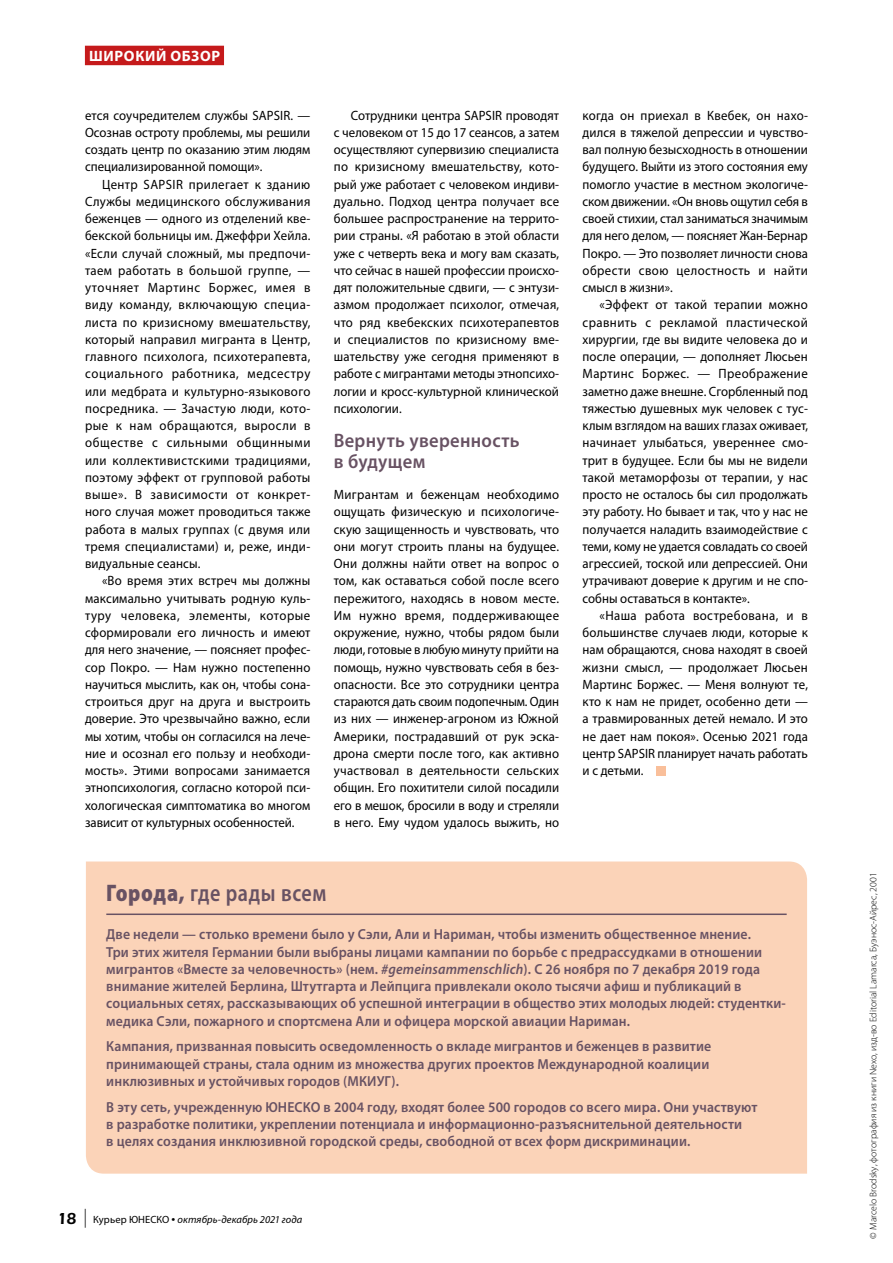
<style>
.page{position:relative;width:893px;height:1263px;background:#fff}
.page>*{position:absolute;margin:0;border:0;box-sizing:border-box;transform-origin:0 0}
.t1{font:600 semi-condensed 24px "Myriad Pro";letter-spacing:.025em;color:#685263;scale:.9 1}
.t2{font:600 19.5px/21px "Myriad Pro";letter-spacing:.015em;color:#685263;scale:.95 1}
.t3{font:700 15px "Myriad Pro";letter-spacing:.04em;color:#fff}
.t4{font:600 14.55px/17.2px "Myriad Pro";letter-spacing:.01em;color:#685263;scale:.95 1}
.t5{font:13.5px/17.2px "Myriad Pro";color:#000;text-align:justify;scale:.95 1}
.t6{font:italic 10.5px "Myriad Pro";letter-spacing:.01em;color:#000}
.t7{font:300 9.75px "Myriad Pro";color:#000}
.s1{font-weight:900}
.s2{font-style:italic}
.s3{font-family:"ITC Eras Std";font-weight:600;font-style:normal;font-size:16.5px}
.s4{font-style:normal;font-size:18.9px}
.s5{font-style:normal}
.s6{font-style:normal;font-size:13.5px}
</style>
<div class="page">
<div style="left:86px;top:861px;width:721px;height:313px;background:#fbd3b8"></div>
<div style="left:85px;top:46px;width:139px;height:19px;background:#c51a1b"></div>
<div style="left:656px;top:766px;width:9px;height:9px;background:#f9bf9a"></div>
<hr style="left:106px;top:913px;width:681px;height:2px;background:#685263">
<p class="t3" style="left:89px;top:46px;width:132px">ШИРОКИЙ ОБЗОР</p>
<p class="t5" style="left:85px;top:106px;width:239px">ется соучредителем службы SAPSIR. — Осознав остроту проблемы, мы решили создать центр по оказанию этим людям специализированной помощи».</p>
<p class="t5" style="left:85px;top:175px;width:239px;text-indent:17px">Центр SAPSIR прилегает к зданию Службы медицинского обслуживания беженцев — одного из отделений кве&shy;бекской больницы им. Джеффри Хейла. «Если случай сложный, мы предпочи&shy;таем работать в большой группе, — уточняет Мартинс Боржес, имея в виду команду, включающую специа&shy;листа по кризисному вмешательству, который направил мигранта в Центр, главного психолога, психотерапевта, социального работника, медсестру или медбрата и культурно-языкового посредника. — Зачастую люди, кото&shy;рые к нам обращаются, выросли в обществе с сильными общинными или коллективистскими традициями, поэтому эффект от групповой работы выше». В зависимости от конкрет&shy;ного случая может проводиться также работа в малых группах (с двумя или тремя специалистами) и, реже, инди&shy;видуальные сеансы.</p>
<p class="t5" style="left:85px;top:572px;width:239px;text-indent:17px">«Во время этих встреч мы должны максимально учитывать родную куль&shy;туру человека, элементы, которые сформировали его личность и имеют для него значение, — поясняет профес&shy;сор Покро. — Нам нужно постепенно научиться мыслить, как он, чтобы сона&shy;строиться друг на друга и выстроить доверие. Это чрезвычайно важно, если мы хотим, чтобы он согласился на лече&shy;ние и осознал его пользу и необходи&shy;мость». Этими вопросами занимается этнопсихология, согласно которой пси&shy;хологическая симптоматика во многом зависит от культурных особенностей.</p>
<p class="t5" style="left:334px;top:106px;width:239px;text-indent:17px">Сотрудники центра SAPSIR проводят с человеком от 15 до 17 сеансов, а затем осуществляют супервизию специалиста по кризисному вмешательству, кото&shy;рый уже работает с человеком индиви&shy;дуально. Подход центра получает все большее распространение на террито&shy;рии страны. «Я работаю в этой области уже с четверть века и могу вам сказать, что сейчас в нашей профессии происхо&shy;дят положительные сдвиги, — с энтузи&shy;азмом продолжает психолог, отмечая, что ряд квебекских психотерапевтов и специалистов по кризисному вме&shy;шательству уже сегодня применяют в работе с мигрантами методы этнопсихо&shy;логии и кросс-культурной клинической психологии.</p>
<h2 class="t2" style="left:334px;top:430px;width:197px">Вернуть уверенность в будущем</h2>
<p class="t5" style="left:334px;top:486px;width:239px">Мигрантам и беженцам необходимо ощущать физическую и психологиче&shy;скую защищенность и чувствовать, что они могут строить планы на будущее.<br>Они должны найти ответ на вопрос о том, как оставаться собой после всего пережитого, находясь в новом месте.<br>Им нужно время, поддерживающее окружение, нужно, чтобы рядом были люди, готовые в любую минуту прийти на помощь, нужно чувствовать себя в без&shy;опасности. Все это сотрудники центра стараются дать своим подопечным. Один из них — инженер-агроном из Южной Америки, пострадавший от рук эска&shy;дрона смерти после того, как активно участвовал в деятельности сельских общин. Его похитители силой посадили его в мешок, бросили в воду и стреляли в него. Ему чудом удалось выжить, но</p>
<p class="t5" style="left:583px;top:106px;width:239px">когда он приехал в Квебек, он нахо&shy;дился в тяжелой депрессии и чувство&shy;вал полную безысходность в отношении будущего. Выйти из этого состояния ему помогло участие в местном экологиче&shy;ском движении. «Он вновь ощутил себя в своей стихии, стал заниматься значимым для него делом, — поясняет Жан-Бернар Покро. — Это позволяет личности снова обрести свою целостность и найти смысл в жизни».</p>
<p class="t5" style="left:583px;top:296px;width:239px;text-indent:17px">«Эффект от такой терапии можно сравнить с рекламой пластической хирургии, где вы видите человека до и после операции, — дополняет Люсьен Мартинс Боржес. — Преображение заметно даже внешне. Сгорбленный под тяжестью душевных мук человек с тус&shy;клым взглядом на ваших глазах оживает, начинает улыбаться, увереннее смо&shy;трит в будущее. Если бы мы не видели такой метаморфозы от терапии, у нас просто не осталось бы сил продолжать эту работу. Но бывает и так, что у нас не получается наладить взаимодействие с теми, кому не удается совладать со своей агрессией, тоской или депрессией. Они утрачивают доверие к другим и не спо&shy;собны оставаться в контакте».</p>
<p class="t5" style="left:583px;top:606px;width:239px;text-indent:17px">«Наша работа востребована, и в большинстве случаев люди, которые к нам обращаются, снова находят в своей жизни смысл, — продолжает Люсьен Мартинс Боржес. — Меня волнуют те, кто к нам не придет, особенно дети — а травмированных детей немало. И это не дает нам покоя». Осенью 2021 года центр SAPSIR планирует начать работать и с детьми.</p>
<h1 class="t1" style="left:106px;top:879px;width:246px"><span class="s1">Города,</span> где рады всем</h1>
<p class="t4" style="left:106px;top:925px;width:717px">Две недели — столько времени было у Сэли, Али и Нариман, чтобы изменить общественное мнение.<br>Три этих жителя Германии были выбраны лицами кампании по борьбе с предрассудками в отношении мигрантов «Вместе за человечность» (нем. <span class="s2">#gemeinsammenschlich</span>). С 26 ноября по 7 декабря 2019 года внимание жителей Берлина, Штутгарта и Лейпцига привлекали около тысячи афиш и публикаций в социальных сетях, рассказывающих об успешной интеграции в общество этих молодых людей: студентки&shy;медика Сэли, пожарного и спортсмена Али и офицера морской авиации Нариман.</p>
<p class="t4" style="left:106px;top:1037px;width:638px">Кампания, призванная повысить осведомленность о вкладе мигрантов и беженцев в развитие принимающей страны, стала одним из множества других проектов Международной коалиции инклюзивных и устойчивых городов (МКИУГ).</p>
<p class="t4" style="left:106px;top:1098px;width:687px">В эту сеть, учрежденную ЮНЕСКО в 2004 году, входят более 500 городов со всего мира. Они участвуют в разработке политики, укреплении потенциала и информационно-разъяснительной деятельности<br>в целях создания инклюзивной городской среды, свободной от всех форм дискриминации.</p>
<p class="t6" style="left:57px;top:1212px;width:247px"><span class="s3">18</span> <span class="s4">|</span> <span class="s5">Курьер ЮНЕСКО</span> <span class="s6">•</span> октябрь-декабрь 2021 года</p>
<p class="t7" style="left:868px;top:1239px;width:368px;rotate:-90deg">© Marcelo Brodsky, фотография из книги Nexo, изд-во Editorial Lamarca, Буэнос-Айрес, 2001</p>
</div>
